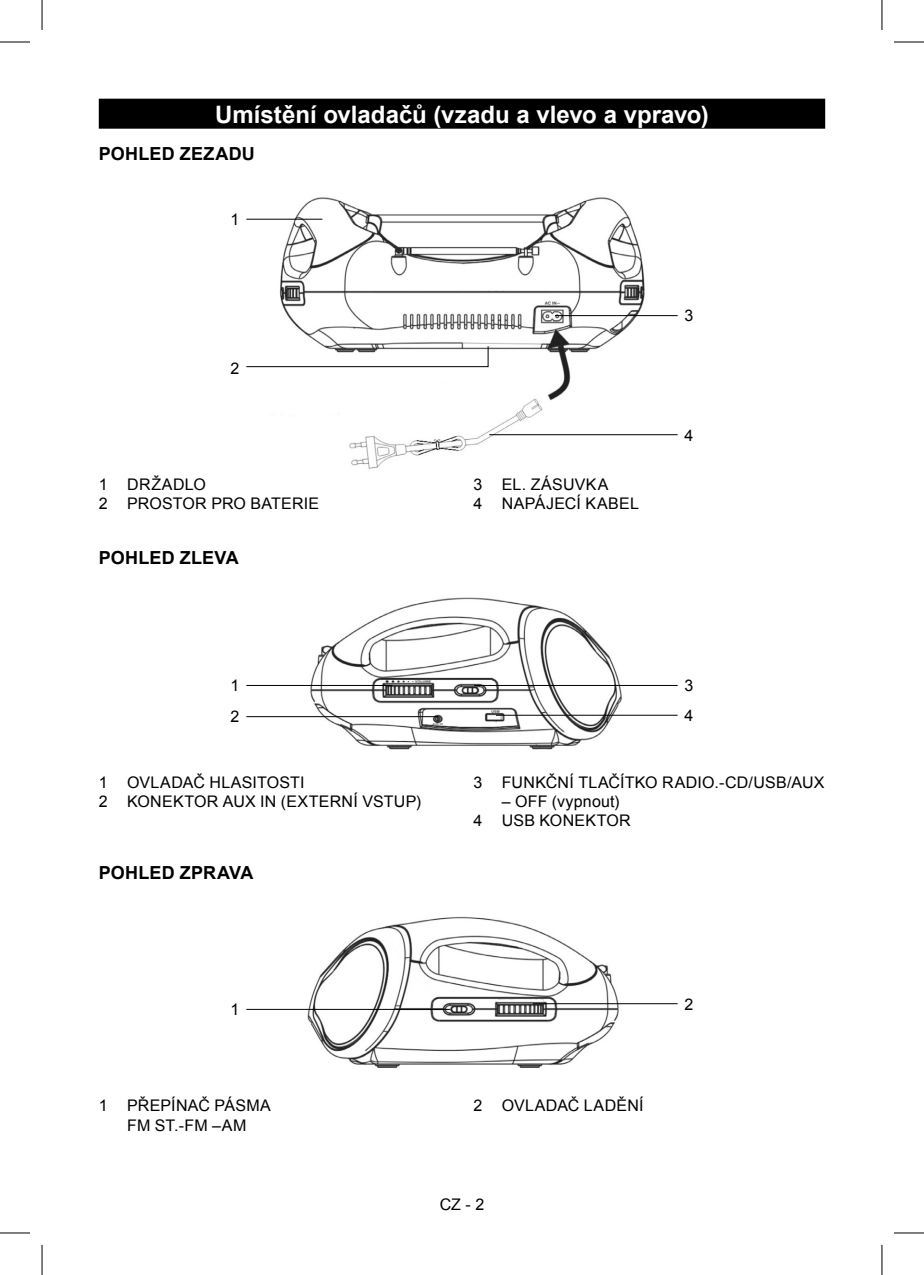
<style>
.page{position:relative;width:924px;height:1275px;background:#fff}
.page>*{position:absolute;margin:0;border:0;box-sizing:border-box;transform-origin:0 0}
.t1{font:700 24px "Arial";color:#fff}
.t2{font:700 18px "Arial";letter-spacing:.01em;color:#000}
.t3{font:16px/19.2px "Arial";letter-spacing:.015em;color:#000}
</style>
<div class="page">
<div style="left:99px;top:99px;width:725px;height:30px;background:#000"></div>
<img style="left:269px;top:197px;width:384px;height:272px">
<hr style="left:246px;top:219px;width:76px;height:1px;background:#000">
<svg style="left:246px;top:345px;width:243px;height:23px"></svg>
<hr style="left:555px;top:315px;width:122px;height:1px;background:#000">
<hr style="left:489px;top:434px;width:188px;height:1px;background:#000">
<img style="left:290px;top:597px;width:346px;height:153px">
<hr style="left:246px;top:685px;width:146px;height:1px;background:#000">
<hr style="left:246px;top:716px;width:191px;height:1px;background:#000">
<hr style="left:474px;top:685px;width:203px;height:1px;background:#000">
<hr style="left:496px;top:714px;width:181px;height:1px;background:#000">
<img style="left:276px;top:916px;width:371px;height:152px">
<hr style="left:246px;top:1009px;width:204px;height:1px;background:#000">
<hr style="left:532px;top:1003px;width:145px;height:1px;background:#000">
<hr style="left:0;top:42px;width:30px;height:1px;background:#000">
<hr style="left:893px;top:42px;width:30px;height:1px;background:#000">
<hr style="left:0;top:1232px;width:30px;height:1px;background:#000">
<hr style="left:893px;top:1232px;width:30px;height:1px;background:#000">
<hr style="left:42px;top:0;width:1px;height:30px;background:#000">
<hr style="left:42px;top:1245px;width:1px;height:30px;background:#000">
<hr style="left:881px;top:0;width:1px;height:30px;background:#000">
<hr style="left:881px;top:1245px;width:1px;height:30px;background:#000">
<h1 class="t1" style="left:215px;top:101px;width:494px">Umístění ovladačů (vzadu a vlevo a vpravo)</h1>
<p class="t2" style="left:99px;top:144px;width:157px">POHLED ZEZADU</p>
<p class="t3" style="left:230px;top:210px;width:10px">1</p>
<p class="t3" style="left:230px;top:358px;width:10px">2</p>
<p class="t3" style="left:99px;top:475px;width:222px">1 DRŽADLO<br>2 PROSTOR PRO BATERIE</p>
<p class="t3" style="left:473px;top:475px;width:167px">3 EL. ZÁSUVKA<br>4 NAPÁJECÍ KABEL</p>
<p class="t2" style="left:99px;top:547px;width:142px">POHLED ZLEVA</p>
<p class="t3" style="left:684px;top:306px;width:10px">3</p>
<p class="t3" style="left:684px;top:425px;width:10px">4</p>
<p class="t3" style="left:230px;top:670px;width:10px;line-height:31.2px">1<br>2</p>
<p class="t3" style="left:684px;top:671px;width:10px;line-height:29.8px">3<br>4</p>
<p class="t3" style="left:99px;top:772px;width:324px">1 OVLADAČ HLASITOSTI<br>2 KONEKTOR AUX IN (EXTERNÍ VSTUP)</p>
<p class="t3" style="left:473px;top:772px;width:352px">3 FUNKČNÍ TLAČÍTKO RADIO.-CD/USB/AUX</p>
<p class="t3" style="left:473px;top:791px;width:159px;text-indent:28px">– OFF (vypnout)<br>4 USB KONEKTOR</p>
<p class="t2" style="left:99px;top:863px;width:156px">POHLED ZPRAVA</p>
<p class="t3" style="left:230px;top:1000px;width:10px">1</p>
<p class="t3" style="left:684px;top:994px;width:10px">2</p>
<p class="t3" style="left:99px;top:1096px;width:173px;text-align:center">1 PŘEPÍNAČ PÁSMA<br>FM ST.-FM –AM</p>
<p class="t3" style="left:473px;top:1096px;width:172px">2 OVLADAČ LADĚNÍ</p>
<p class="t3" style="left:439px;top:1195px;width:46px">CZ - 2</p>
</div>
